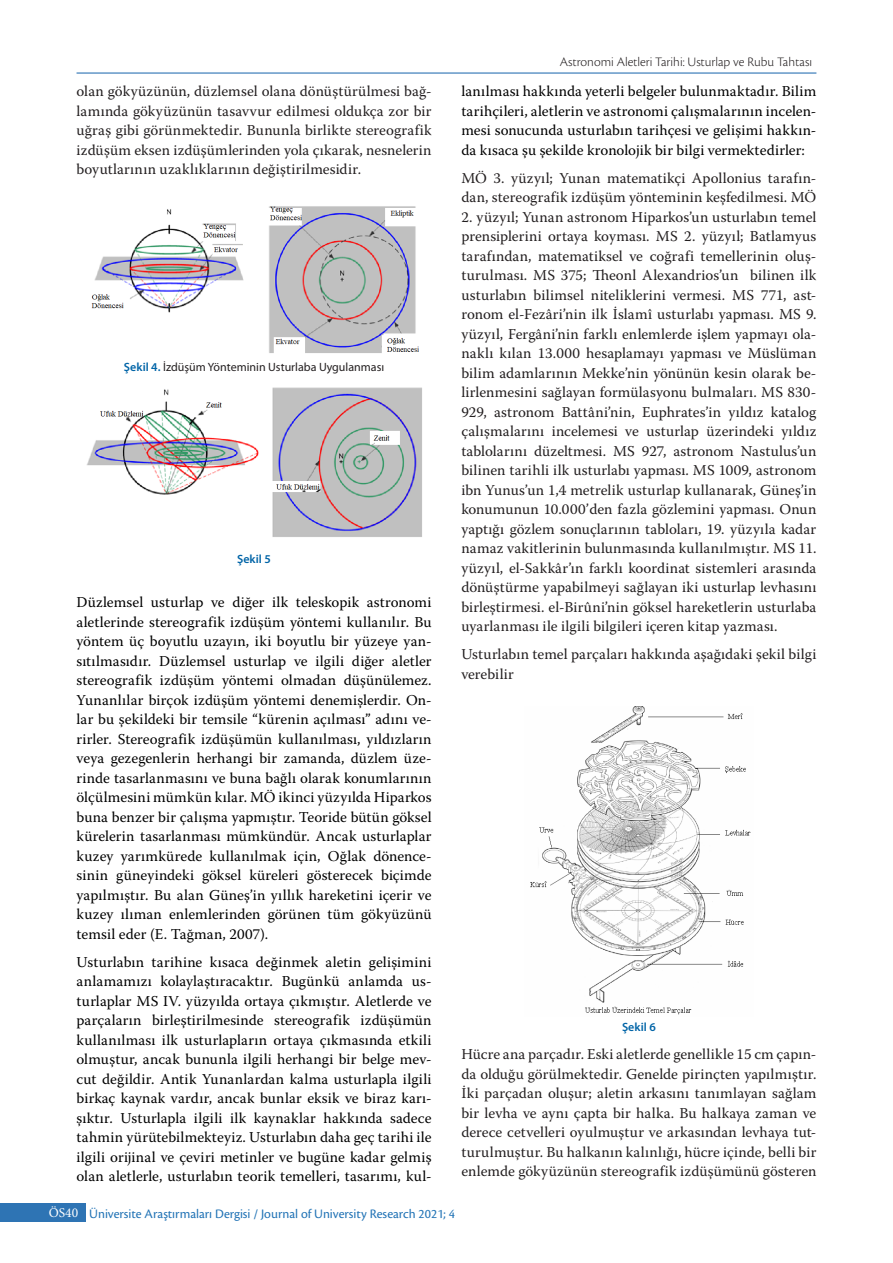
<style>
.page{position:relative;width:893px;height:1263px;background:#fff}
.page>*{position:absolute;margin:0;border:0;box-sizing:border-box;transform-origin:0 0}
.t1{font:15px/19.5px "Warnock Pro";letter-spacing:.01em;color:#231f20;text-align:justify}
.t2{font:15px/19.5px "Warnock Pro";letter-spacing:.005em;color:#000;text-align:justify}
.t3{font:13.5px "Cronos Pro";color:#2374b6}
.t4{font:300 13.5px "Cronos Pro";letter-spacing:-.005em;color:#231f20}
.t5{font:12px "Myriad Pro";color:#231f20}
.t6{font:600 12px "Myriad Pro";letter-spacing:.005em;color:#0064a7}
.s1{font-weight:600;color:#0064a7}
.s2{font-family:"Minion Pro";color:#fff}
</style>
<div class="page">
<img style="left:91px;top:206px;width:328px;height:147px">
<img style="left:86px;top:387px;width:336px;height:150px">
<img style="left:530px;top:706px;width:221px;height:309px">
<div style="left:0;top:1203px;width:85px;height:18px;background:#2e74b4"></div>
<hr style="left:77px;top:72px;width:739px;height:2px;background:#2e74b4">
<p class="t1" style="left:77px;top:81px;width:357px">olan gökyüzünün, düzlemsel olana dönüştürülmesi bağ&shy;lamında gökyüzünün tasavvur edilmesi oldukça zor bir uğraş gibi görünmektedir. Bununla birlikte stereografik izdüşüm eksen izdüşümlerinden yola çıkarak, nesnelerin boyutlarının uzaklıklarının değiştirilmesidir.</p>
<p class="t5" style="left:124px;top:360px;width:262px"><span class="s1">Şekil 4.</span> İzdüşüm Yönteminin Usturlaba Uygulanması</p>
<p class="t6" style="left:237px;top:551px;width:35px">Şekil 5</p>
<p class="t2" style="left:77px;top:592px;width:357px">Düzlemsel usturlap ve diğer ilk teleskopik astronomi aletlerinde stereografik izdüşüm yöntemi kullanılır. Bu yöntem üç boyutlu uzayın, iki boyutlu bir yüzeye yan&shy;sıtılmasıdır. Düzlemsel usturlap ve ilgili diğer aletler stereografik izdüşüm yöntemi olmadan düşünülemez.<br>Yunanlılar birçok izdüşüm yöntemi denemişlerdir. On&shy;lar bu şekildeki bir temsile “kürenin açılması” adını ve&shy;rirler. Stereografik izdüşümün kullanılması, yıldızların veya gezegenlerin herhangi bir zamanda, düzlem üze&shy;rinde tasarlanmasını ve buna bağlı olarak konumlarının ölçülmesini mümkün kılar. MÖ ikinci yüzyılda Hiparkos buna benzer bir çalışma yapmıştır. Teoride bütün göksel kürelerin tasarlanması mümkündür. Ancak usturlaplar kuzey yarımkürede kullanılmak için, Oğlak dönence&shy;sinin güneyindeki göksel küreleri gösterecek biçimde yapılmıştır. Bu alan Güneş’in yıllık hareketini içerir ve kuzey ılıman enlemlerinden görünen tüm gökyüzünü temsil eder (E. Tağman, 2007).</p>
<p class="t2" style="left:77px;top:952px;width:357px">Usturlabın tarihine kısaca değinmek aletin gelişimini anlamamızı kolaylaştıracaktır. Bugünkü anlamda us&shy;turlaplar MS IV. yüzyılda ortaya çıkmıştır. Aletlerde ve parçaların birleştirilmesinde stereografik izdüşümün kullanılması ilk usturlapların ortaya çıkmasında etkili olmuştur, ancak bununla ilgili herhangi bir belge mev&shy;cut değildir. Antik Yunanlardan kalma usturlapla ilgili birkaç kaynak vardır, ancak bunlar eksik ve biraz karı&shy;şıktır. Usturlapla ilgili ilk kaynaklar hakkında sadece tahmin yürütebilmekteyiz. Usturlabın daha geç tarihi ile ilgili orijinal ve çeviri metinler ve bugüne kadar gelmiş olan aletlerle, usturlabın teorik temelleri, tasarımı, kul-</p>
<p class="t4" style="left:560px;top:54px;width:254px">Astronomi Aletleri Tarihi: Usturlap ve Rubu Tahtası</p>
<p class="t2" style="left:461px;top:81px;width:357px">lanılması hakkında yeterli belgeler bulunmaktadır. Bilim tarihçileri, aletlerin ve astronomi çalışmalarının incelen&shy;mesi sonucunda usturlabın tarihçesi ve gelişimi hakkın&shy;da kısaca şu şekilde kronolojik bir bilgi vermektedirler:</p>
<p class="t1" style="left:461px;top:168px;width:357px">MÖ 3. yüzyıl; Yunan matematikçi Apollonius tarafın&shy;dan, stereografik izdüşüm yönteminin keşfedilmesi. MÖ</p>
<p class="t1" style="left:461px;top:207px;width:357px">2. yüzyıl; Yunan astronom Hiparkos’un usturlabın temel prensiplerini ortaya koyması. MS 2. yüzyıl; Batlamyus tarafından, matematiksel ve coğrafi temellerinin oluş&shy;turulması. MS 375; Theonl Alexandrios’un bilinen ilk usturlabın bilimsel niteliklerini vermesi. MS 771, ast&shy;ronom el-Fezâri’nin ilk İslamî usturlabı yapması. MS 9. yüzyıl, Fergâni’nin farklı enlemlerde işlem yapmayı ola&shy;naklı kılan 13.000 hesaplamayı yapması ve Müslüman bilim adamlarının Mekke’nin yönünün kesin olarak be&shy;lirlenmesini sağlayan formülasyonu bulmaları. MS 830- 929, astronom Battâni’nin, Euphrates’in yıldız katalog çalışmalarını incelemesi ve usturlap üzerindeki yıldız tablolarını düzeltmesi. MS 927, astronom Nastulus’un bilinen tarihli ilk usturlabı yapması. MS 1009, astronom ibn Yunus’un 1,4 metrelik usturlap kullanarak, Güneş’in konumunun 10.000’den fazla gözlemini yapması. Onun yaptığı gözlem sonuçlarının tabloları, 19. yüzyıla kadar namaz vakitlerinin bulunmasında kullanılmıştır. MS 11. yüzyıl, el-Sakkâr’ın farklı koordinat sistemleri arasında dönüştürme yapabilmeyi sağlayan iki usturlap levhasını birleştirmesi. el-Birûni’nin göksel hareketlerin usturlaba uyarlanması ile ilgili bilgileri içeren kitap yazması.</p>
<p class="t1" style="left:461px;top:644px;width:357px">Usturlabın temel parçaları hakkında aşağıdaki şekil bilgi verebilir</p>
<p class="t6" style="left:622px;top:1020px;width:35px">Şekil 6</p>
<p class="t1" style="left:461px;top:1044px;width:357px">Hücre ana parçadır. Eski aletlerde genellikle 15 cm çapın&shy;da olduğu görülmektedir. Genelde pirinçten yapılmıştır.<br>İki parçadan oluşur; aletin arkasını tanımlayan sağlam bir levha ve aynı çapta bir halka. Bu halkaya zaman ve derece cetvelleri oyulmuştur ve arkasından levhaya tut&shy;turulmuştur. Bu halkanın kalınlığı, hücre içinde, belli bir enlemde gökyüzünün stereografik izdüşümünü gösteren</p>
<p class="t3" style="left:49px;top:1205px;width:408px"><span class="s2">ÖS40</span> Üniversite Araştırmaları Dergisi / Journal of University Research 2021; 4</p>
</div>
